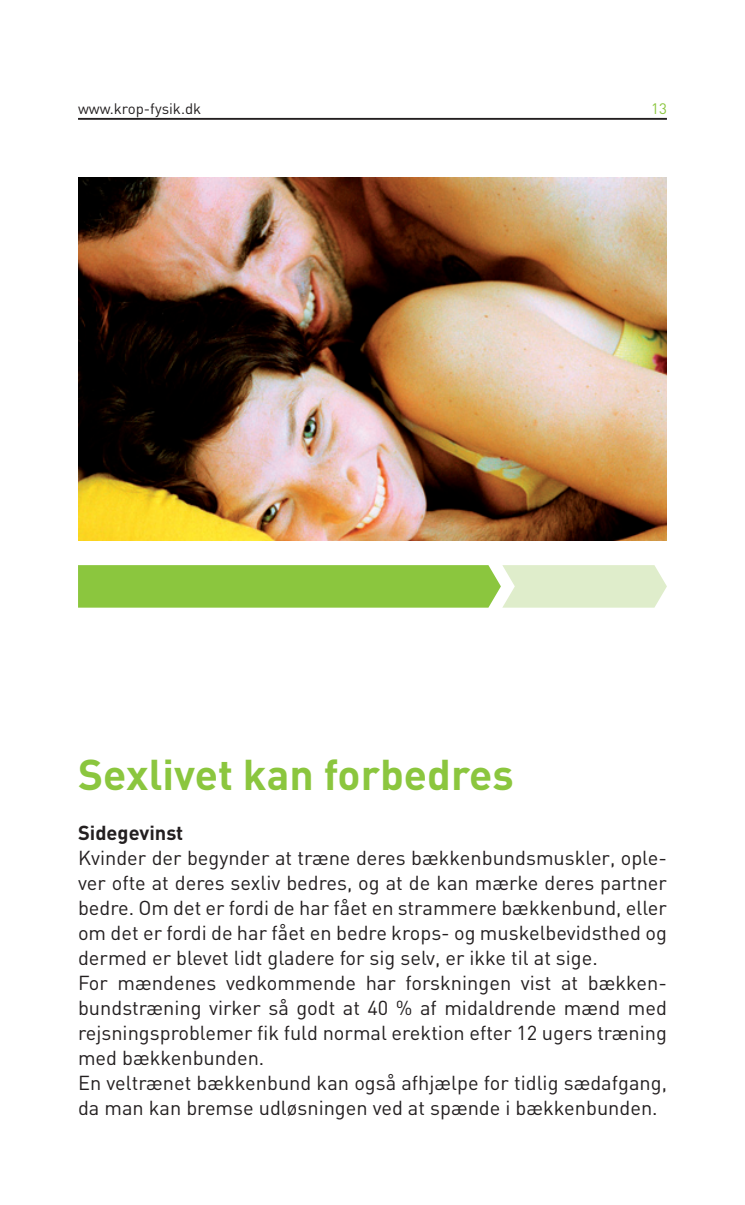
<style>
.page{position:relative;width:745px;height:1205px;background:#fff}
.page>*{position:absolute;margin:0;border:0;box-sizing:border-box;transform-origin:0 0}
.t1{font:700 42.5px "DIN";color:#8bc63e}
.t2{font:20px/25px "DIN";color:#231f20}
.t3{font:700 20px "DIN";color:#231f20}
.t4{font:15px "DIN";color:#231f20}
.t5{font:15px "DIN";color:#8bc63e}
</style>
<div class="page">
<hr style="left:78px;top:118px;width:588px;height:2px;background:#231f20">
<svg style="left:78px;top:565px;width:588px;height:43px;background:#a5d269"></svg>
<img style="left:78px;top:178px;width:588px;height:362px">
<p class="t4" style="left:78px;top:99px;width:125px">www.krop-fysik.dk</p>
<p class="t5" style="left:650px;top:99px;width:17px">13</p>
<h1 class="t1" style="left:78px;top:747px;width:437px">Sexlivet kan forbedres</h1>
<p class="t3" style="left:78px;top:820px;width:107px">Sidegevinst</p>
<p class="t2" style="left:78px;top:845px;width:590px">Kvinder der begynder at træne deres bækkenbundsmuskler, ople&shy;ver ofte at deres sexliv bedres, og at de kan mærke deres partner bedre. Om det er fordi de har fået en strammere bækkenbund, eller om det er fordi de har fået en bedre krops- og muskelbevidsthed og dermed er blevet lidt gladere for sig selv, er ikke til at sige.<br>For mændenes vedkommende har forskningen vist at bækken&shy;bundstræning virker så godt at 40 % af midaldrende mænd med rejsningsproblemer fik fuld normal erektion efter 12 ugers træning med bækkenbunden.<br>En veltrænet bækkenbund kan også afhjælpe for tidlig sædafgang, da man kan bremse udløsningen ved at spænde i bækkenbunden.</p>
</div>
